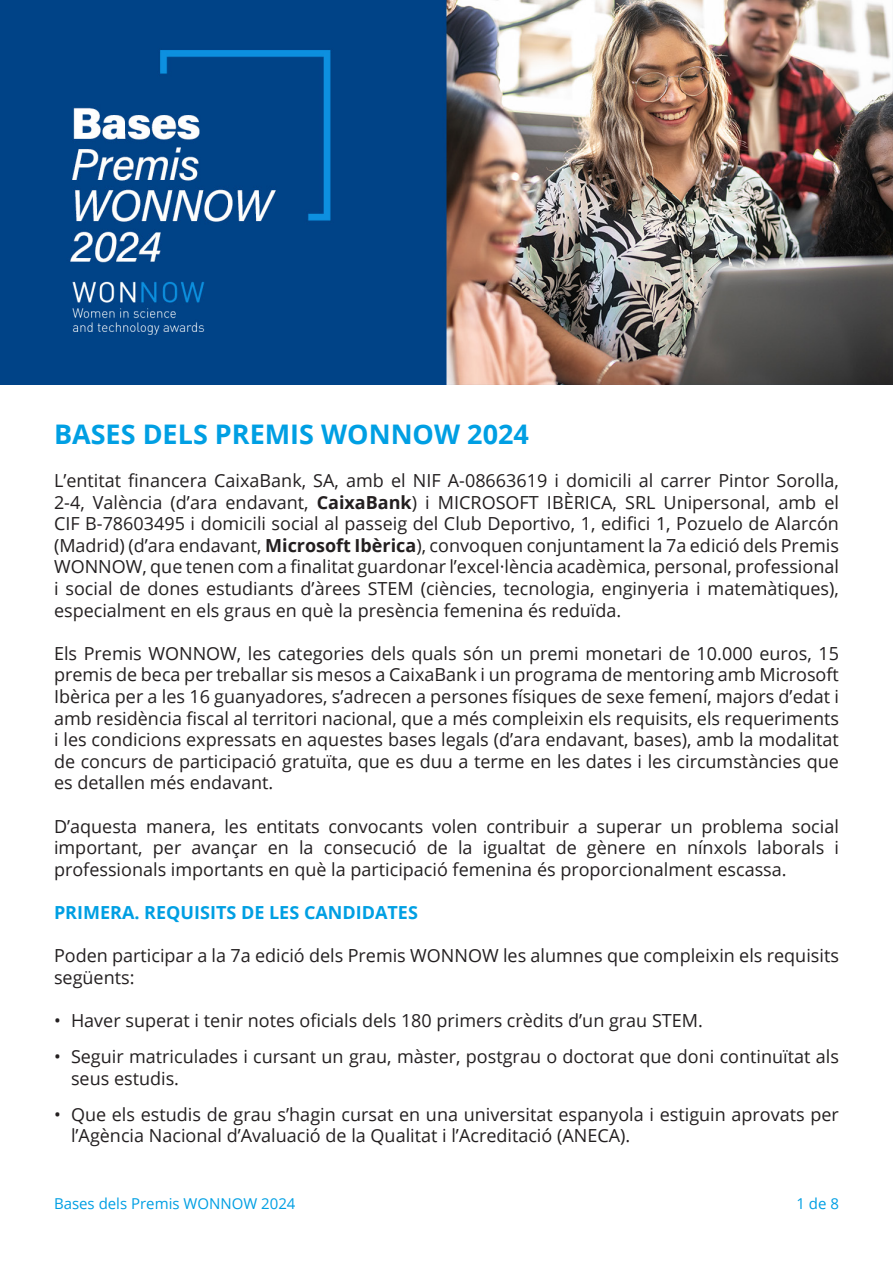
<style>
.page{position:relative;width:893px;height:1263px;background:#fff}
.page>*{position:absolute;margin:0;border:0;box-sizing:border-box;transform-origin:0 0}
.t1{font:700 27px "Open Sans";color:#009fe3}
.t2{font:18px/21.6px "Open Sans";color:#231f20;text-align:justify}
.t3{font:700 18px "Open Sans";color:#009fe3}
.t4{font:15px "Open Sans";color:#009fe3}
.s1{font-weight:700}
</style>
<div class="page">
<img style="left:0;top:0;width:893px;height:385px">
<p class="t1" style="left:54px;top:415px;width:476px">BASES DELS PREMIS WONNOW 2024</p>
<p class="t2" style="left:54px;top:469px;width:786px">L’entitat financera CaixaBank, SA, amb el NIF A-08663619 i domicili al carrer Pintor Sorolla, 2-4, València (d’ara endavant, <span class="s1">CaixaBank</span>) i MICROSOFT IBÈRICA, SRL Unipersonal, amb el CIF B-78603495 i domicili social al passeig del Club Deportivo, 1, edifici 1, Pozuelo de Alarcón (Madrid) (d’ara endavant, <span class="s1">Microsoft Ibèrica</span>), convoquen conjuntament la 7a edició dels Premis WONNOW, que tenen com a finalitat guardonar l’excel·lència acadèmica, personal, professional i social de dones estudiants d’àrees STEM (ciències, tecnologia, enginyeria i matemàtiques), especialment en els graus en què la presència femenina és reduïda.</p>
<p class="t2" style="left:54px;top:642px;width:786px">Els Premis WONNOW, les categories dels quals són un premi monetari de 10.000 euros, 15 premis de beca per treballar sis mesos a CaixaBank i un programa de mentoring amb Microsoft Ibèrica per a les 16 guanyadores, s’adrecen a persones físiques de sexe femení, majors d’edat i amb residència fiscal al territori nacional, que a més compleixin els requisits, els requeriments i les condicions expressats en aquestes bases legals (d’ara endavant, bases), amb la modalitat de concurs de participació gratuïta, que es duu a terme en les dates i les circumstàncies que es detallen més endavant.</p>
<p class="t2" style="left:54px;top:815px;width:786px">D’aquesta manera, les entitats convocants volen contribuir a superar un problema social important, per avançar en la consecució de la igualtat de gènere en nínxols laborals i professionals importants en què la participació femenina és proporcionalment escassa.</p>
<p class="t3" style="left:54px;top:900px;width:365px">PRIMERA. REQUISITS DE LES CANDIDATES</p>
<p class="t2" style="left:54px;top:944px;width:786px">Poden participar a la 7a edició dels Premis WONNOW les alumnes que compleixin els requisits següents:</p>
<p class="t2" style="left:54px;top:1009px;width:650px">• Haver superat i tenir notes oficials dels 180 primers crèdits d’un grau STEM.</p>
<p class="t2" style="left:71px;top:1045px;width:769px;text-indent:-17px">• Seguir matriculades i cursant un grau, màster, postgrau o doctorat que doni continuïtat als seus estudis.</p>
<p class="t2" style="left:71px;top:1103px;width:769px;text-indent:-17px">• Que els estudis de grau s’hagin cursat en una universitat espanyola i estiguin aprovats per l’Agència Nacional d’Avaluació de la Qualitat i l’Acreditació (ANECA).</p>
<p class="t4" style="left:54px;top:1193px;width:243px">Bases dels Premis WONNOW 2024</p>
<p class="t4" style="left:796px;top:1193px;width:44px">1 de 8</p>
</div>
